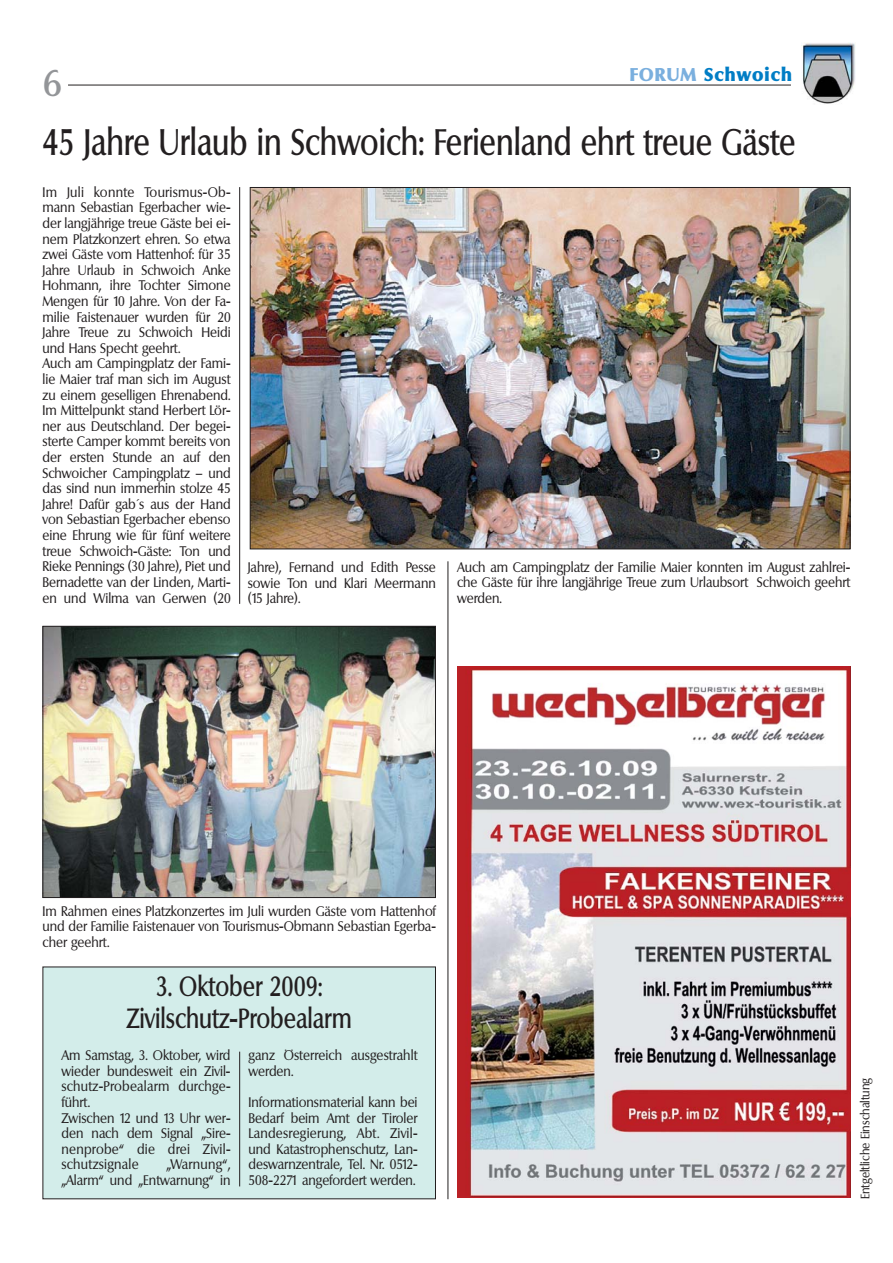
<style>
.page{position:relative;width:893px;height:1263px;background:#fff}
.page>*{position:absolute;margin:0;border:0;box-sizing:border-box;transform-origin:0 0}
.t1{font:500 36px "Columbia";color:#231f20;scale:.8 1}
.t2{font:500 36px "Columbia";color:#939598}
.t3{font:500 27px/32.4px "Columbia";color:#231f20;text-align:center;scale:.8 1}
.t4{font:800 18px "Columbia";letter-spacing:.06em;color:#007dc5}
.t5{font:13.5px/15.6px "Columbia";color:#231f20;text-align:justify;scale:.9 1}
.t6{font:12px "Columbia";color:#231f20;scale:.9 1}
.s1{color:#7aafde}
</style>
<div class="page">
<hr style="left:68px;top:85px;width:723px;height:1px;background:#231f20">
<img style="left:801px;top:43px;width:54px;height:61px">
<img style="left:252px;top:189px;width:596px;height:358px">
<img style="left:458px;top:666px;width:392px;height:532px">
<img style="left:45px;top:628px;width:389px;height:268px">
<div style="left:43px;top:626px;width:393px;height:272px;border:1px solid #231f20"></div>
<div style="left:43px;top:967px;width:392px;height:232px;background:#d3edea"></div>
<hr style="left:239px;top:187px;width:1px;height:417px;background:#231f20">
<hr style="left:448px;top:561px;width:1px;height:638px;background:#231f20">
<hr style="left:239px;top:1052px;width:1px;height:134px;background:#231f20">
<h3 class="t4" style="left:630px;top:67px;width:164px"><span class="s1">FORUM</span> Schwoich</h3>
<h1 class="t2" style="left:43px;top:67px;width:22px">6</h1>
<h1 class="t1" style="left:43px;top:126px;width:943px">45 Jahre Urlaub in Schwoich: Ferienland ehrt treue Gäste</h1>
<p class="t5" style="left:43px;top:185px;width:211px;text-align:left">Im Juli konnte Tourismus-Ob&shy;mann Sebastian Egerbacher wie&shy;der langjährige treue Gäste bei ei&shy;nem Platzkonzert ehren. So etwa zwei Gäste vom Hattenhof: für 35<br>Jahre Urlaub in Schwoich Anke<br>Hohmann, ihre Tochter Simone<br>Mengen für 10 Jahre. Von der Fa&shy;milie Faistenauer wurden für 20<br>Jahre Treue zu Schwoich Heidi und Hans Specht geehrt.<br>Auch am Campingplatz der Fami&shy;lie Maier traf man sich im August zu einem geselligen Ehrenabend.<br>Im Mittelpunkt stand Herbert Lör&shy;ner aus Deutschland. Der begei&shy;sterte Camper kommt bereits von der ersten Stunde an auf den<br>Schwoicher Campingplatz – und das sind nun immerhin stolze 45<br>Jahre! Dafür gab´s aus der Hand von Sebastian Egerbacher ebenso eine Ehrung wie für fünf weitere treue Schwoich-Gäste: Ton und<br>Rieke Pennings (30 Jahre), Piet und<br>Bernadette van der Linden, Marti&shy;en und Wilma van Gerwen (20</p>
<p class="t5" style="left:248px;top:561px;width:211px">Jahre), Fernand und Edith Pesse sowie Ton und Klari Meermann (15 Jahre).</p>
<p class="t5" style="left:457px;top:560px;width:439px">Auch am Campingplatz der Familie Maier konnten im August zahlrei&shy;che Gäste für ihre langjährige Treue zum Urlaubsort Schwoich geehrt werden.</p>
<p class="t5" style="left:43px;top:904px;width:439px">Im Rahmen eines Platzkonzertes im Juli wurden Gäste vom Hattenhof und der Familie Faistenauer von Tourismus-Obmann Sebastian Egerba&shy;cher geehrt.</p>
<h2 class="t3" style="left:126px;top:972px;width:283px">3. Oktober 2009:<br>Zivilschutz-Probealarm</h2>
<p class="t5" style="left:61px;top:1049px;width:189px;text-align:left">Am Samstag, 3. Oktober, wird wieder bundesweit ein Zivil&shy;schutz-Probealarm durchge&shy;führt.<br>Zwischen 12 und 13 Uhr wer&shy;den nach dem Signal „Sire&shy;nenprobe“ die drei Zivil&shy;schutzsignale</p>
<p class="t5" style="left:61px;top:1158px;width:189px;text-align:right">„Warnung“,<br>„Alarm“ und „Entwarnung“ in</p>
<p class="t5" style="left:249px;top:1049px;width:189px">ganz Österreich ausgestrahlt werden.</p>
<p class="t5" style="left:249px;top:1095px;width:189px">Informationsmaterial kann bei Bedarf beim Amt der Tiroler Landesregierung, Abt. Zivil&shy;und Katastrophenschutz, Lan&shy;deswarnzentrale, Tel. Nr. 0512- 508-2271 angefordert werden.</p>
<p class="t6" style="left:860px;top:1199px;width:136px;rotate:-90deg">Entgeltliche Einschaltung</p>
</div>
